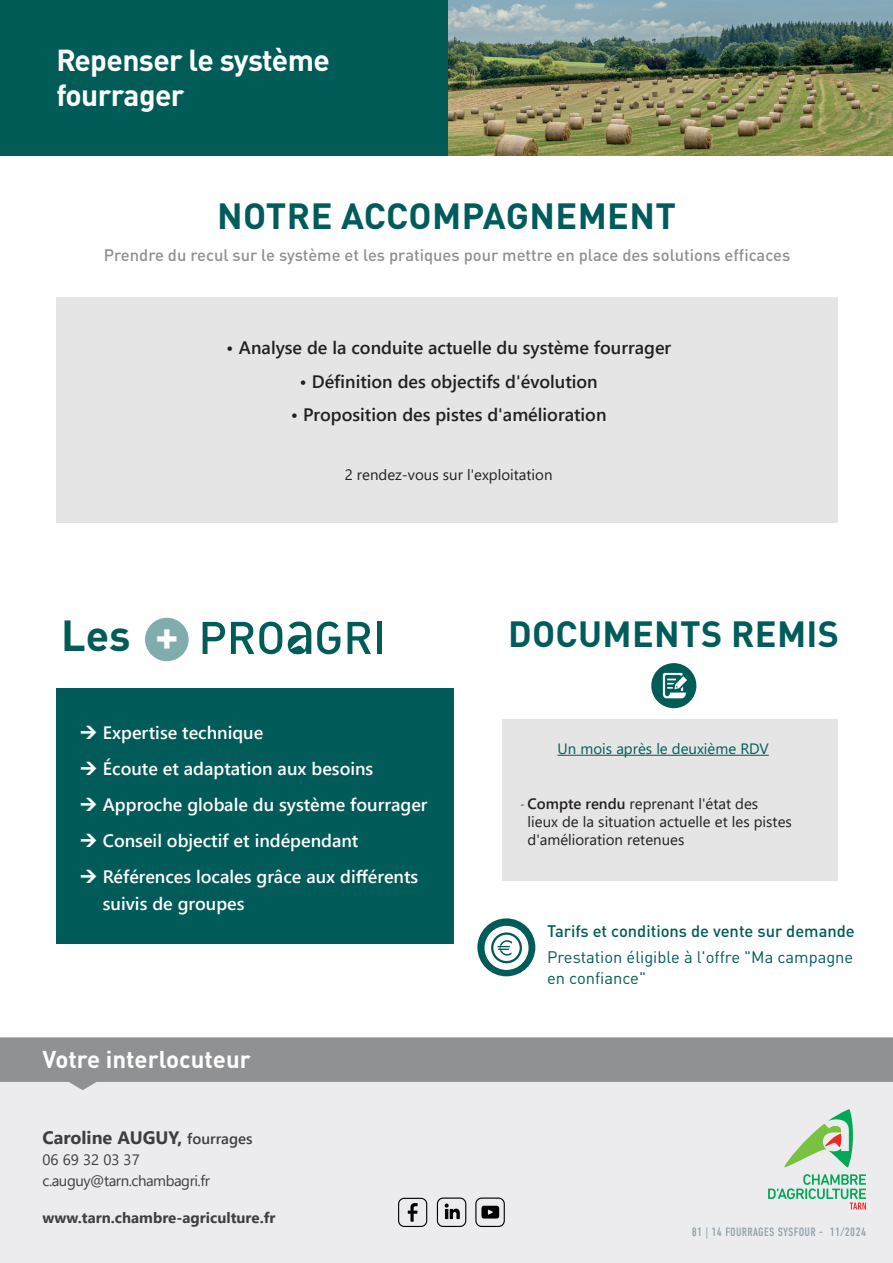
<style>
.page{position:relative;width:893px;height:1263px;background:#fff}
.page>*{position:absolute;margin:0;border:0;box-sizing:border-box;transform-origin:0 0}
.t1{font:700 42.9px "DIN";color:#015c58}
.t2{font:700 36px "DIN Pro";letter-spacing:.01em;color:#005c5a}
.t3{font:700 30px/34.5px "DIN Pro";letter-spacing:-.02em;color:#fff}
.t4{font:700 24px "DIN Pro";color:#fff}
.t5{font:600 18px/36px "Segoe UI";color:#fff}
.t6{font:600 18px "Segoe UI";color:#231f20}
.t7{font:700 18px "Segoe UI";color:#3e3e3f}
.t8{font:500 16.5px "DIN Pro";color:#8e9091}
.t9{font:16.5px/21px "DIN Pro";color:#015c58}
.t10{font:500 16.5px "DIN Pro";color:#015c58}
.t11{font:15px/18px "Segoe UI";color:#231f20}
.t12{font:15px/21px "Segoe UI";letter-spacing:-.03em;color:#3e3e3f}
.t13{font:700 15px "Segoe UI";color:#3e3e3f}
.t14{font:15px "Segoe UI";color:#015c58}
.t15{font:12px "DIN Condensed";letter-spacing:.03em;color:#94a2aa}
.s1{font-family:"DIN Pro";font-size:43.5px;color:#fff}
.s2{font-weight:600;font-size:15px}
.s3{font-size:10.5px}
.s4{font-weight:600}
</style>
<div class="page">
<div style="left:0;top:1048px;width:893px;height:215px;background:#ececee"></div>
<svg style="left:784px;top:1109px;width:69px;height:58px"></svg>
<svg style="left:768px;top:1174px;width:98px;height:35px"></svg>
<div style="left:56px;top:297px;width:782px;height:225px;background:#e4e5e4"></div>
<img style="left:448px;top:0;width:445px;height:155px">
<div style="left:0;top:0;width:448px;height:155px;background:#015c58"></div>
<div style="left:477px;top:918px;width:58px;height:58px;background:#015b59;border-radius:50%"></div>
<svg style="left:484px;top:926px;width:45px;height:44px"></svg>
<div style="left:56px;top:688px;width:398px;height:256px;background:#015b59"></div>
<svg style="left:317px;top:621px;width:23px;height:33px"></svg>
<svg style="left:203px;top:622px;width:22px;height:32px"></svg>
<svg style="left:231px;top:622px;width:51px;height:32px"></svg>
<svg style="left:348px;top:622px;width:23px;height:32px"></svg>
<div style="left:377px;top:622px;width:5px;height:32px;background:#015c58"></div>
<svg style="left:288px;top:621px;width:23px;height:33px"></svg>
<div style="left:145px;top:618px;width:44px;height:43px;background:#80adac;border-radius:50%"></div>
<div style="left:502px;top:719px;width:336px;height:162px;background:#e4e5e4"></div>
<img style="left:651px;top:663px;width:46px;height:46px">
<svg style="left:0;top:1037px;width:893px;height:53px;background:#9e9fa0"></svg>
<hr style="left:557px;top:755px;width:212px;height:1px;background:#015c58">
<svg style="left:398px;top:1198px;width:29px;height:29px"></svg>
<svg style="left:437px;top:1197px;width:29px;height:30px"></svg>
<svg style="left:475px;top:1197px;width:30px;height:30px"></svg>
<h3 class="t3" style="left:56px;top:39px;width:275px">Repenser le système fourrager</h3>
<h2 class="t2" style="left:217px;top:186px;width:460px">NOTRE ACCOMPAGNEMENT</h2>
<p class="t8" style="left:104px;top:242px;width:688px">Prendre du recul sur le système et les pratiques pour mettre en place des solutions efficaces</p>
<p class="t6" style="left:226px;top:330px;width:447px">• Analyse de la conduite actuelle du système fourrager</p>
<p class="t6" style="left:299px;top:364px;width:300px">• Définition des objectifs d'évolution</p>
<p class="t6" style="left:291px;top:398px;width:317px">• Proposition des pistes d'amélioration</p>
<h1 class="t1" style="left:61px;top:607px;width:119px">Les <span class="s1">+</span></h1>
<p class="t11" style="left:345px;top:464px;width:209px">2 rendez-vous sur l'exploitation</p>
<h2 class="t2" style="left:508px;top:604px;width:333px">DOCUMENTS REMIS</h2>
<p class="t5" style="left:103px;top:713px;width:326px">Expertise technique<br>Écoute et adaptation aux besoins Approche globale du système fourrager Conseil objectif et indépendant Références locales grâce aux différents</p>
<p class="t5" style="left:103px;top:884px;width:143px">suivis de groupes</p>
<h3 class="t4" style="left:43px;top:1040px;width:210px">Votre interlocuteur</h3>
<p class="t7" style="left:43px;top:1120px;width:212px">Caroline AUGUY, <span class="s2">fourrages</span></p>
<p class="t12" style="left:43px;top:1147px;width:169px">06 69 32 03 37 c.auguy@tarn.chambagri.fr</p>
<p class="t13" style="left:42px;top:1203px;width:234px">www.tarn.chambre-agriculture.fr</p>
<p class="t14" style="left:557px;top:734px;width:213px">Un mois après le deuxième RDV</p>
<p class="t11" style="left:528px;top:793px;width:266px;text-indent:-7px"><span class="s3">-</span> <span class="s4">Compte rendu</span> reprenant l'état des lieux de la situation actuelle et les pistes d'amélioration retenues</p>
<p class="t10" style="left:547px;top:918px;width:309px">Tarifs et conditions de vente sur demande</p>
<p class="t9" style="left:547px;top:944px;width:308px">Prestation éligible à l'offre "Ma campagne en confiance"</p>
<p class="t15" style="left:692px;top:1225px;width:176px">81 | 14 FOURRAGES SYSFOUR - 11/2024</p>
</div>
